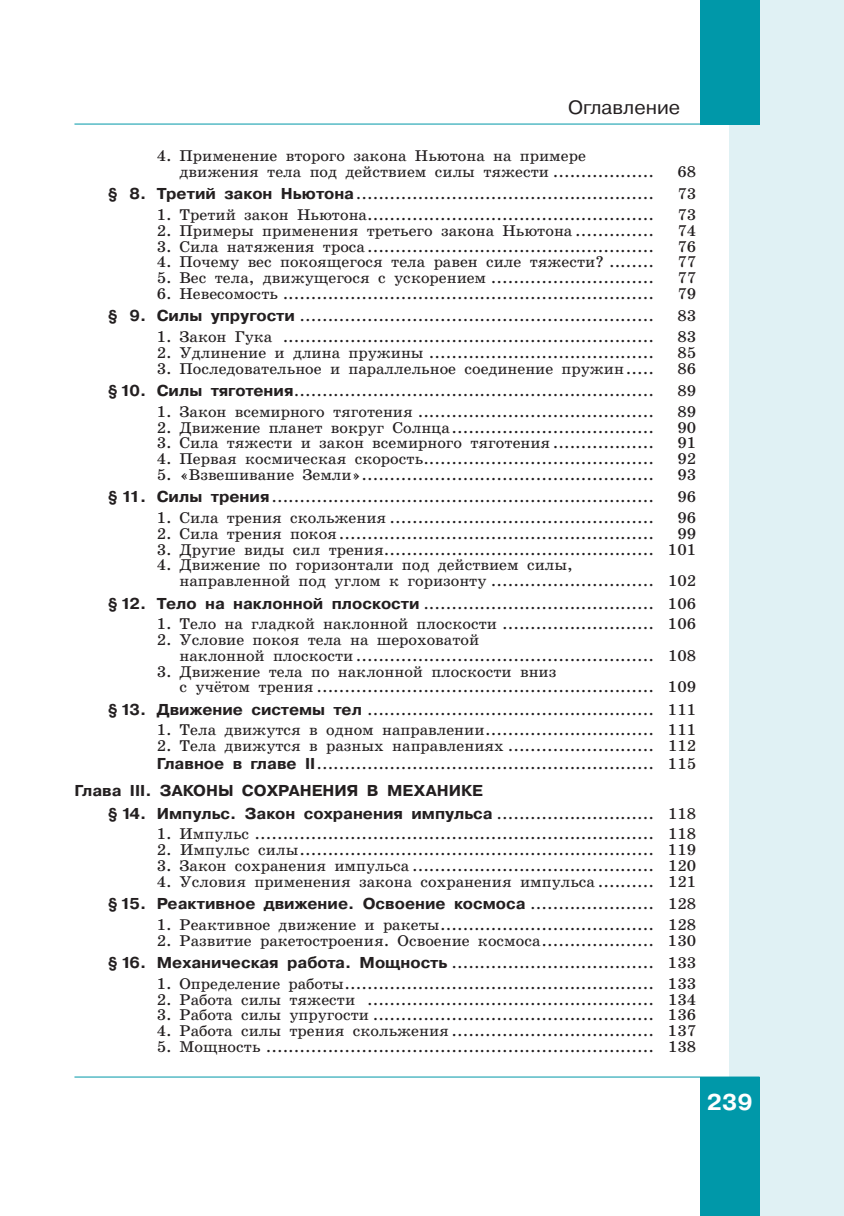
<style>
.page{position:relative;width:844px;height:1216px;background:#fff}
.page>*{position:absolute;margin:0;border:0;box-sizing:border-box;transform-origin:0 0}
.t1{font:700 22.75px "Pragmatica C San Pin";color:#fff}
.t2{font:19.25px "Pragmatica C San Pin";color:#231f20}
.основной{font:15.75px/15.8px "School Book C San Pin";color:#231f20}
.основной-2{font:700 15.75px "Pragmatica C San Pin";color:#231f20}
.s1{font-family:"Pragmatica C San Pin";font-weight:700}
.s2{font-family:"School Book C San Pin";font-weight:400}
</style>
<div class="page">
<div style="left:729px;top:0;width:114px;height:1215px;background:#e0f1f4"></div>
<div style="left:699px;top:1076px;width:60px;height:139px;background:#0098a9"></div>
<div style="left:699px;top:0;width:60px;height:124px;background:#0098a9"></div>
<hr style="left:74px;top:124px;width:685px;height:1px;background:#0098a9">
<hr style="left:74px;top:1076px;width:685px;height:1px;background:#0098a9">
<p class="t2" style="left:568px;top:97px;width:113px">Оглавление</p>
<p class="основной" style="left:179px;top:148px;width:476px;text-indent:-23px">4. Применение второго закона Ньютона на примере движения тела под действием силы тяжести ..................</p>
<p class="основной" style="left:677px;top:164px;width:20px">68</p>
<p class="основной" style="left:108px;top:186px;width:547px"><span class="s1">§ 8. Третий закон Ньютона</span>.....................................................</p>
<p class="основной" style="left:677px;top:186px;width:20px">73</p>
<p class="основной" style="left:157px;top:207px;width:498px">1. Третий закон Ньютона...................................................</p>
<p class="основной" style="left:677px;top:207px;width:20px">73</p>
<p class="основной" style="left:157px;top:223px;width:498px">2. Примеры применения третьего закона Ньютона ..............</p>
<p class="основной" style="left:677px;top:223px;width:20px">74</p>
<p class="основной" style="left:157px;top:238px;width:498px">3. Сила натяжения троса...................................................</p>
<p class="основной" style="left:677px;top:238px;width:20px">76</p>
<p class="основной" style="left:157px;top:254px;width:498px">4. Почему вес покоящегося тела равен силе тяжести? ........</p>
<p class="основной" style="left:677px;top:254px;width:20px">77</p>
<p class="основной" style="left:157px;top:270px;width:498px">5. Вес тела, движущегося с ускорением .............................</p>
<p class="основной" style="left:677px;top:270px;width:20px">77</p>
<p class="основной" style="left:157px;top:286px;width:498px">6. Невесомость ..................................................................</p>
<p class="основной" style="left:677px;top:286px;width:20px">79</p>
<p class="основной" style="left:108px;top:308px;width:547px"><span class="s1">§ 9. Силы упругости</span> ...............................................................</p>
<p class="основной" style="left:677px;top:308px;width:20px">83</p>
<p class="основной" style="left:157px;top:329px;width:498px">1. Закон Гука ..................................................................</p>
<p class="основной" style="left:677px;top:329px;width:20px">83</p>
<p class="основной" style="left:157px;top:345px;width:498px">2. Удлинение и длина пружины ........................................</p>
<p class="основной" style="left:677px;top:345px;width:20px">85</p>
<p class="основной" style="left:157px;top:360px;width:498px">3. Последовательное и параллельное соединение пружин.....</p>
<p class="основной" style="left:677px;top:360px;width:20px">86</p>
<p class="основной" style="left:108px;top:383px;width:547px"><span class="s1">§10. Силы тяготения</span>................................................................</p>
<p class="основной" style="left:677px;top:383px;width:20px">89</p>
<p class="основной" style="left:157px;top:404px;width:498px">1. Закон всемирного тяготения ..........................................</p>
<p class="основной" style="left:677px;top:404px;width:20px">89</p>
<p class="основной" style="left:157px;top:419px;width:498px">2. Движение планет вокруг Солнца....................................</p>
<p class="основной" style="left:677px;top:419px;width:20px">90</p>
<p class="основной" style="left:157px;top:435px;width:498px">3. Сила тяжести и закон всемирного тяготения ..................</p>
<p class="основной" style="left:677px;top:435px;width:20px">91</p>
<p class="основной" style="left:157px;top:451px;width:498px">4. Первая космическая скорость.........................................</p>
<p class="основной" style="left:677px;top:451px;width:20px">92</p>
<p class="основной" style="left:157px;top:467px;width:498px">5. «Взвешивание Земли»....................................................</p>
<p class="основной" style="left:677px;top:467px;width:20px">93</p>
<p class="основной" style="left:108px;top:489px;width:547px"><span class="s1">§ 11. Силы трения</span>....................................................................</p>
<p class="основной" style="left:677px;top:489px;width:20px">96</p>
<p class="основной" style="left:157px;top:510px;width:498px">1. Сила трения скольжения ...............................................</p>
<p class="основной" style="left:677px;top:510px;width:20px">96</p>
<p class="основной" style="left:157px;top:525px;width:498px">2. Сила трения покоя........................................................</p>
<p class="основной" style="left:677px;top:525px;width:20px">99</p>
<p class="основной" style="left:157px;top:541px;width:540px">3. Другие виды сил трения................................................ 101</p>
<p class="основной" style="left:179px;top:557px;width:518px;text-indent:-23px">4. Движение по горизонтали под действием силы,<br>направленной под углом к горизонту ............................. 102</p>
<p class="основной" style="left:108px;top:595px;width:589px"><span class="s1">§ 12. Тело на наклонной плоскости</span> ......................................... 106</p>
<p class="основной" style="left:157px;top:616px;width:540px">1. Тело на гладкой наклонной плоскости ........................... 106</p>
<p class="основной" style="left:179px;top:632px;width:518px;text-indent:-23px">2. Условие покоя тела на шероховатой<br>наклонной плоскости..................................................... 108</p>
<p class="основной" style="left:179px;top:663px;width:518px;text-indent:-23px">3. Движение тела по наклонной плоскости вниз<br>с учётом трения ............................................................ 109</p>
<p class="основной" style="left:108px;top:701px;width:589px"><span class="s1">§ 13. Движение системы тел</span> ................................................... 111</p>
<p class="основной" style="left:157px;top:722px;width:540px">1. Тела движутся в одном направлении.............................. 111</p>
<p class="основной" style="left:157px;top:738px;width:540px">2. Тела движутся в разных направлениях .......................... 112</p>
<p class="основной" style="left:157px;top:755px;width:540px"><span class="s1">Главное в главе II</span>............................................................ 115</p>
<p class="основной-2" style="left:74px;top:782px;width:410px">Глава III. ЗАКОНЫ СОХРАНЕНИЯ В МЕХАНИКЕ</p>
<p class="основной-2" style="left:108px;top:804px;width:589px">§ 14. Импульс. Закон сохранения импульса <span class="s2">............................ 118</span></p>
<p class="основной" style="left:157px;top:826px;width:540px">1. Импульс ....................................................................... 118</p>
<p class="основной" style="left:157px;top:842px;width:540px">2. Импульс силы............................................................... 119</p>
<p class="основной" style="left:157px;top:857px;width:540px">3. Закон сохранения импульса ........................................... 120</p>
<p class="основной" style="left:157px;top:873px;width:540px">4. Условия применения закона сохранения импульса .......... 121</p>
<p class="основной-2" style="left:108px;top:894px;width:589px">§15. Реактивное движение. Освоение космоса <span class="s2">...................... 128</span></p>
<p class="основной" style="left:157px;top:916px;width:540px">1. Реактивное движение и ракеты...................................... 128</p>
<p class="основной" style="left:157px;top:932px;width:540px">2. Развитие ракетостроения. Освоение космоса.................... 130</p>
<p class="основной" style="left:108px;top:955px;width:589px"><span class="s1">§ 16. Механическая работа. Мощность</span> .................................... 133</p>
<p class="основной" style="left:157px;top:975px;width:540px">1. Определение работы....................................................... 133</p>
<p class="основной" style="left:157px;top:991px;width:540px">2. Работа силы тяжести ................................................... 134</p>
<p class="основной" style="left:157px;top:1007px;width:540px">3. Работа силы упругости .................................................. 136</p>
<p class="основной" style="left:157px;top:1023px;width:540px">4. Работа силы трения скольжения .................................... 137</p>
<p class="основной" style="left:157px;top:1038px;width:540px">5. Мощность ..................................................................... 138</p>
<h1 class="t1" style="left:706px;top:1089px;width:47px">239</h1>
</div>
